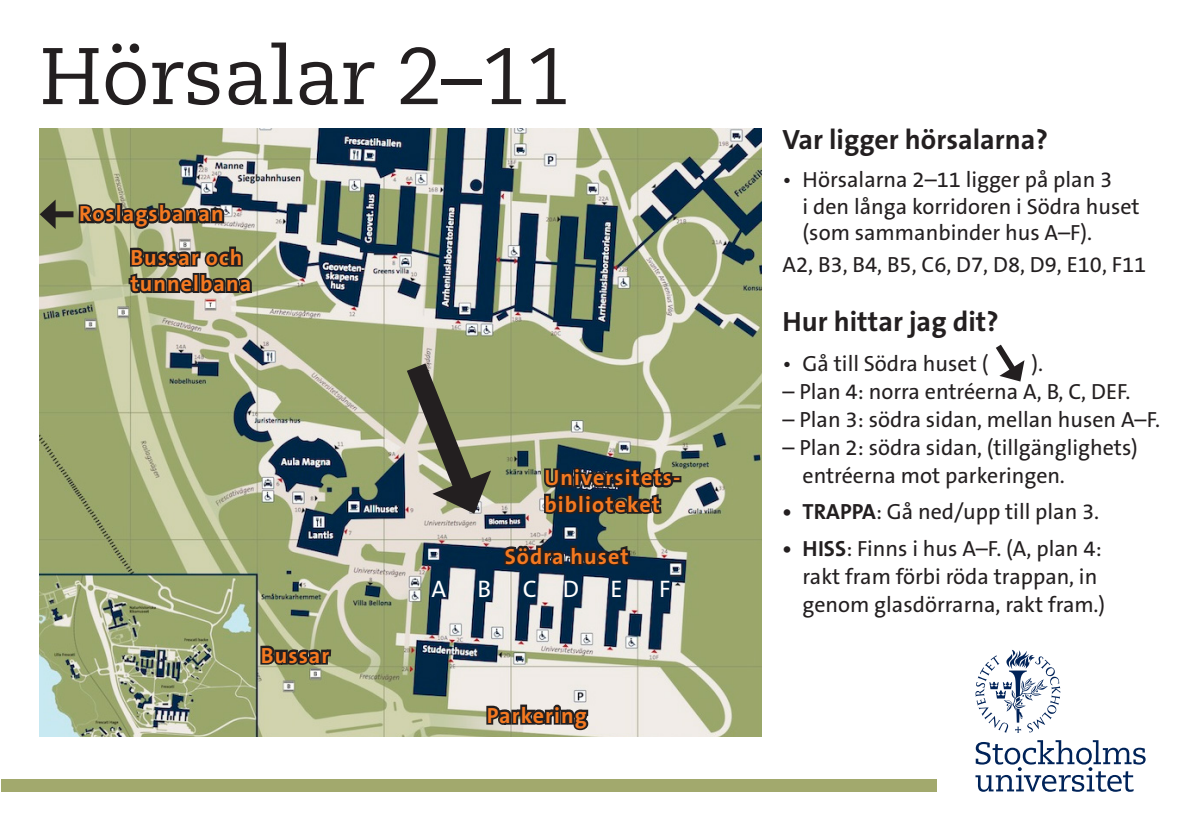
<style>
.page{position:relative;width:1191px;height:834px;background:#fff}
.page>*{position:absolute;margin:0;border:0;box-sizing:border-box;transform-origin:0 0}
.t1{font:80px "Caecilia Com 55 Roman";color:#231f20}
.Rubrik{font:700 28px "The Sans B W7";color:#231f20}
.t2{font:24px "The Sans B W5 Plain";color:#fff}
.Brödtext{font:22px/28px "The Sans B W5 Plain";color:#231f20}
.t3{font:700 22px/26.4px "The Sans B W7";letter-spacing:.05em;color:#f47921}
.s1{font-family:"The Sans B W7";font-weight:700}
</style>
<div class="page">
<svg style="left:975px;top:740px;width:170px;height:51px"></svg>
<svg style="left:975px;top:649px;width:85px;height:83px"></svg>
<div style="left:1px;top:779px;width:935px;height:12px;background:#a2a96d"></div>
<img style="left:40px;top:129px;width:722px;height:607px">
<svg style="left:390px;top:341px;width:102px;height:179px;background:#8d9273"></svg>
<svg style="left:127px;top:243px;width:127px;height:57px;background:#737360"></svg>
<svg style="left:258px;top:641px;width:75px;height:34px;background:#75785c"></svg>
<svg style="left:484px;top:701px;width:106px;height:34px;background:#8e8a84"></svg>
<div style="left:672px;top:476px;width:9px;height:6px;border:4px solid #231f20"></div>
<svg style="left:542px;top:465px;width:133px;height:55px;background:#3c4440"></svg>
<svg style="left:501px;top:542px;width:132px;height:34px;background:#2a3943"></svg>
<svg style="left:996px;top:344px;width:28px;height:37px"></svg>
<svg style="left:77px;top:200px;width:149px;height:31px;background:#6e6f60"></svg>
<div style="left:50px;top:211px;width:23px;height:6px;background:#231f20"></div>
<svg style="left:40px;top:199px;width:16px;height:30px"></svg>
<p class="t1" style="left:40px;top:23px;width:532px">Hörsalar 2–11</p>
<p class="t3" style="left:79px;top:201px;width:146px">Roslagsbanan</p>
<p class="t3" style="left:130px;top:244px;width:122px">Bussar och tunnelbana</p>
<p class="t3" style="left:261px;top:642px;width:70px">Bussar</p>
<p class="t3" style="left:544px;top:464px;width:137px">Universitets&shy;biblioteket</p>
<p class="t3" style="left:505px;top:543px;width:126px">Södra huset</p>
<p class="t2" style="left:431px;top:573px;width:16px">A</p>
<p class="t2" style="left:477px;top:573px;width:15px">B</p>
<p class="t2" style="left:522px;top:573px;width:58px">C D</p>
<p class="t2" style="left:610px;top:573px;width:14px">E</p>
<p class="t2" style="left:659px;top:573px;width:13px">F</p>
<p class="t3" style="left:487px;top:702px;width:101px">Parkering</p>
<p class="Rubrik" style="left:782px;top:122px;width:267px">Var ligger hörsalarna?</p>
<p class="Brödtext" style="left:802px;top:166px;width:338px;line-height:26.4px;text-indent:-20px">• Hörsalarna 2–11 ligger på plan 3<br>i den långa korridoren i Södra huset (som sammanbinder hus A–F).</p>
<p class="Brödtext" style="left:782px;top:251px;width:365px">A2, B3, B4, B5, C6, D7, D8, D9, E10, F11</p>
<p class="Rubrik" style="left:782px;top:304px;width:218px">Hur hittar jag dit?</p>
<p class="Brödtext" style="left:782px;top:349px;width:207px">• Gå till Södra huset (</p>
<p class="Brödtext" style="left:1031px;top:349px;width:13px">).</p>
<p class="Brödtext" style="left:782px;top:377px;width:349px">– Plan 4: norra entréerna A, B, C, DEF.</p>
<p class="Brödtext" style="left:782px;top:405px;width:379px">– Plan 3: södra sidan, mellan husen A–F.</p>
<p class="Brödtext" style="left:802px;top:433px;width:337px;text-indent:-20px">– Plan 2: södra sidan, (tillgänglighets) entréerna mot parkeringen.</p>
<p class="Brödtext" style="left:782px;top:498px;width:318px"><span class="s1">• TRAPPA</span>: Gå ned/upp till plan 3.</p>
<p class="Brödtext" style="left:802px;top:534px;width:304px;text-indent:-20px"><span class="s1">• HISS</span>: Finns i hus A–F. (A, plan 4: rakt fram förbi röda trappan, in genom glasdörrarna, rakt fram.)</p>
</div>
